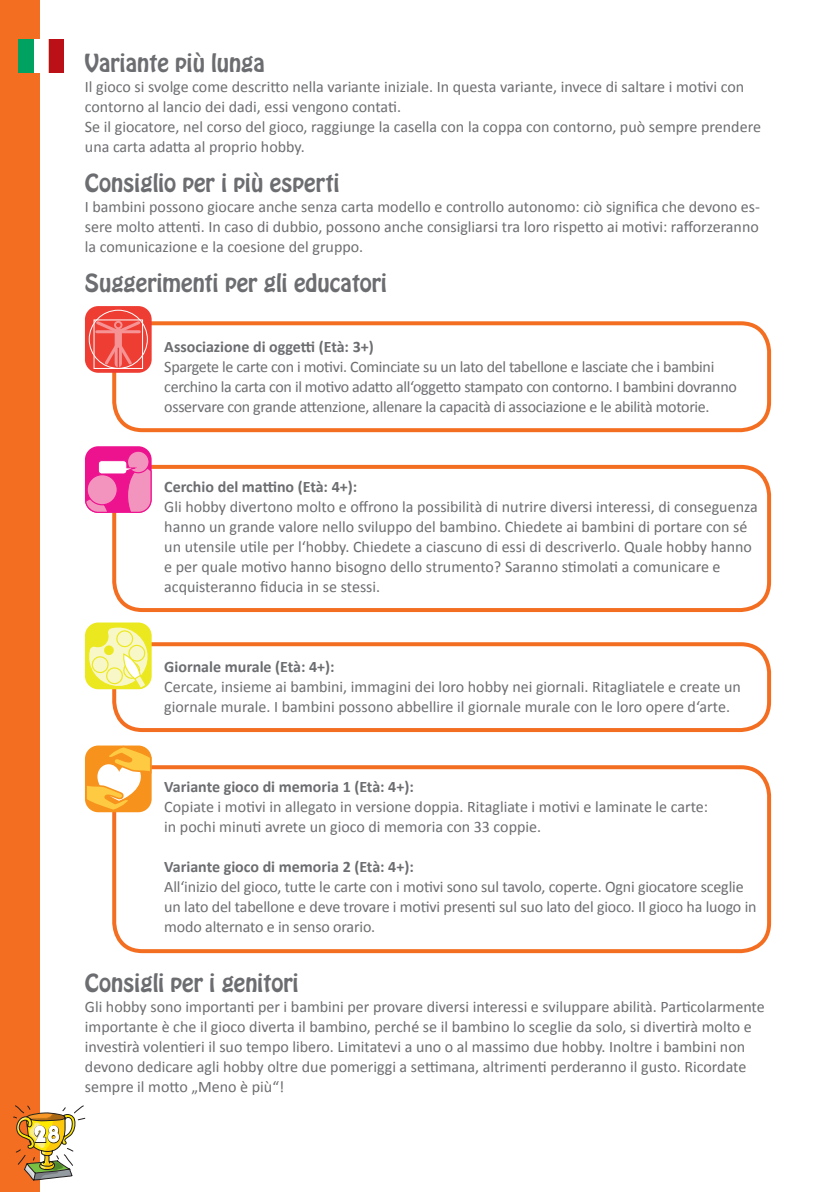
<style>
.page{position:relative;width:829px;height:1192px;background:#fff}
.page>*{position:absolute;margin:0;border:0;box-sizing:border-box;transform-origin:0 0}
.t1{font:24px "Bauhaus 93";color:#fff}
.t2{font:22px "Hobo Std";color:#6c6d70}
.t3{font:16px/20px "Calibri";color:#6c6d70}
.t4{font:16px/20px "Calibri";letter-spacing:-.02em;color:#6c6d70}
.t5{font:700 16px "Calibri";color:#6c6d70}
</style>
<div class="page">
<div style="left:0;top:0;width:40px;height:1192px;background:#f36e21"></div>
<img style="left:13px;top:1105px;width:72px;height:75px">
<img style="left:34px;top:39px;width:30px;height:33px">
<div style="left:18px;top:39px;width:16px;height:33px;background:#00a261"></div>
<div style="left:112px;top:321px;width:659px;height:111px;border:4px solid #f36e21;border-radius:28px"></div>
<div style="left:112px;top:465px;width:659px;height:147px;border:4px solid #f36e21;border-radius:28px"></div>
<div style="left:112px;top:642px;width:659px;height:90px;border:4px solid #f36e21;border-radius:28px"></div>
<div style="left:112px;top:765px;width:659px;height:188px;border:4px solid #f36e21;border-radius:28px"></div>
<svg style="left:85px;top:745px;width:67px;height:67px"></svg>
<div style="left:85px;top:622px;width:67px;height:67px;background:#ece820;border-radius:13px"></div>
<svg style="left:88px;top:623px;width:63px;height:66px"></svg>
<svg style="left:85px;top:306px;width:67px;height:67px;background:#f0615a"></svg>
<svg style="left:85px;top:446px;width:67px;height:67px;background:#ef4aa4"></svg>
<div style="left:127px;top:451px;width:22px;height:22px;background:#f394bf;border-radius:50%"></div>
<div style="left:127px;top:451px;width:23px;height:22px;border:1px solid #ed138f;border-radius:50%"></div>
<div style="left:87px;top:475px;width:30px;height:30px;background:#f394bf;border-radius:50%"></div>
<div style="left:87px;top:474px;width:31px;height:31px;border:1px solid #ed138f;border-radius:50%"></div>
<div style="left:98px;top:461px;width:29px;height:13px;background:#fff;border-radius:3px"></div>
<div style="left:98px;top:460px;width:29px;height:14px;border:1px solid #ed138f;border-radius:3px"></div>
<p class="t2" style="left:85px;top:48px;width:182px">Variante più lunga</p>
<p class="t3" style="left:85px;top:77px;width:661px">Il gioco si svolge come descritto nella variante iniziale. In questa variante, invece di saltare i motivi con contorno al lancio dei dadi, essi vengono contati.</p>
<p class="t3" style="left:85px;top:117px;width:678px">Se il giocatore, nel corso del gioco, raggiunge la casella con la coppa con contorno, può sempre prendere una carta adatta al proprio hobby.</p>
<p class="t2" style="left:85px;top:168px;width:256px">Consiglio per i più esperti</p>
<p class="t3" style="left:85px;top:197px;width:677px;text-align:justify">I bambini possono giocare anche senza carta modello e controllo autonomo: ciò significa che devono es&shy;sere molto attenti. In caso di dubbio, possono anche consigliarsi tra loro rispetto ai motivi: rafforzeranno la comunicazione e la coesione del gruppo.</p>
<p class="t2" style="left:85px;top:268px;width:304px">Suggerimenti per gli educatori</p>
<p class="t5" style="left:164px;top:336px;width:211px">Associazione di oggetti (Età: 3+)</p>
<p class="t4" style="left:164px;top:357px;width:574px">Spargete le carte con i motivi. Cominciate su un lato del tabellone e lasciate che i bambini cerchino la carta con il motivo adatto all‘oggetto stampato con contorno. I bambini dovranno osservare con grande attenzione, allenare la capacità di associazione e le abilità motorie.</p>
<p class="t5" style="left:164px;top:476px;width:194px">Cerchio del mattino (Età: 4+):</p>
<p class="t3" style="left:164px;top:497px;width:595px">Gli hobby divertono molto e offrono la possibilità di nutrire diversi interessi, di conseguenza hanno un grande valore nello sviluppo del bambino. Chiedete ai bambini di portare con sé un utensile utile per l‘hobby. Chiedete a ciascuno di essi di descriverlo. Quale hobby hanno e per quale motivo hanno bisogno dello strumento? Saranno stimolati a comunicare e acquisteranno fiducia in se stessi.</p>
<p class="t5" style="left:164px;top:656px;width:172px">Giornale murale (Età: 4+):</p>
<p class="t3" style="left:164px;top:677px;width:578px">Cercate, insieme ai bambini, immagini dei loro hobby nei giornali. Ritagliatele e create un giornale murale. I bambini possono abbellire il giornale murale con le loro opere d‘arte.</p>
<h1 class="t1" style="left:33px;top:1121px;width:29px">28</h1>
<p class="t5" style="left:164px;top:776px;width:251px">Variante gioco di memoria 1 (Età: 4+):</p>
<p class="t3" style="left:164px;top:797px;width:545px">Copiate i motivi in allegato in versione doppia. Ritagliate i motivi e laminate le carte:</p>
<p class="t3" style="left:164px;top:817px;width:378px">in pochi minuti avrete un gioco di memoria con 33 coppie.</p>
<p class="t5" style="left:164px;top:856px;width:251px">Variante gioco di memoria 2 (Età: 4+):</p>
<p class="t3" style="left:164px;top:877px;width:594px">All‘inizio del gioco, tutte le carte con i motivi sono sul tavolo, coperte. Ogni giocatore sceglie un lato del tabellone e deve trovare i motivi presenti sul suo lato del gioco. Il gioco ha luogo in modo alternato e in senso orario.</p>
<p class="t2" style="left:85px;top:968px;width:215px">Consigli per i genitori</p>
<p class="t3" style="left:85px;top:997px;width:681px">Gli hobby sono importanti per i bambini per provare diversi interessi e sviluppare abilità. Particolarmente importante è che il gioco diverta il bambino, perché se il bambino lo sceglie da solo, si divertirà molto e investirà volentieri il suo tempo libero. Limitatevi a uno o al massimo due hobby. Inoltre i bambini non devono dedicare agli hobby oltre due pomeriggi a settimana, altrimenti perderanno il gusto. Ricordate sempre il motto „Meno è più“!</p>
</div>
